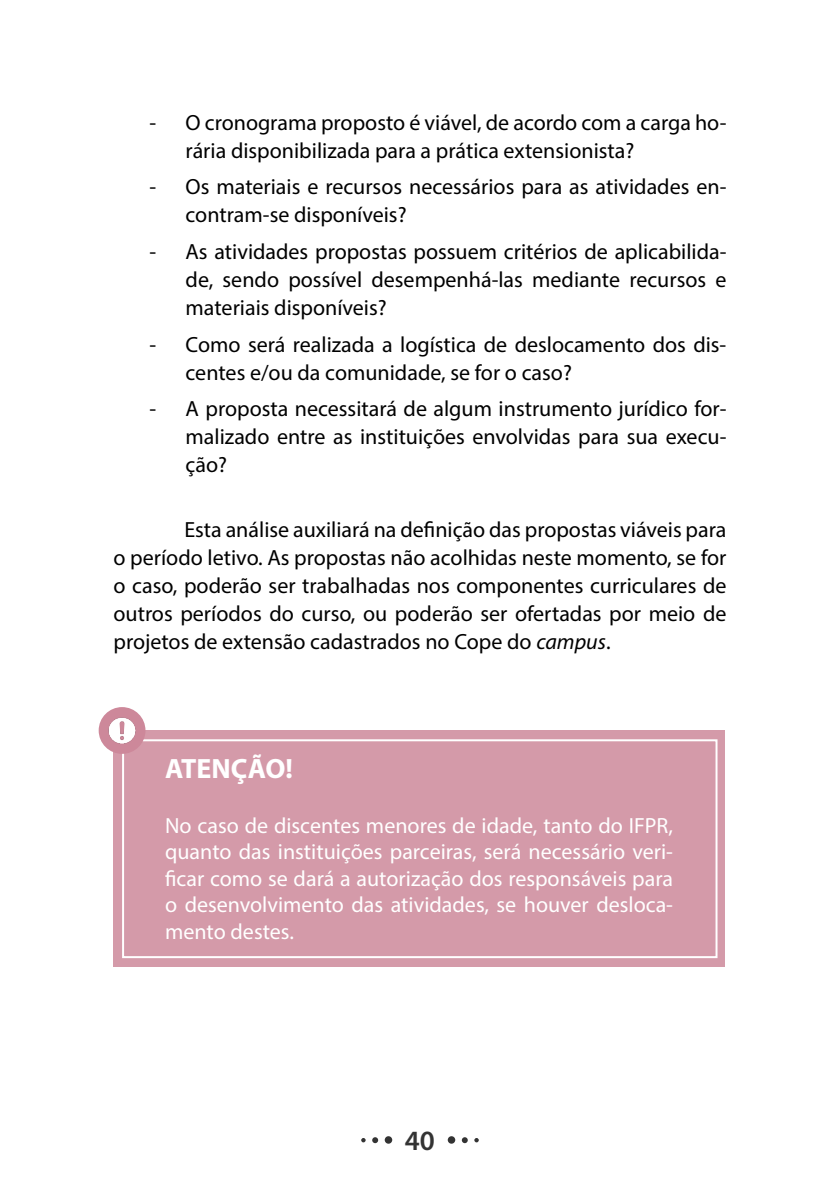
<style>
.page{position:relative;width:840px;height:1191px;background:#fff}
.page>*{position:absolute;margin:0;border:0;box-sizing:border-box;transform-origin:0 0}
.t1{font:700 28px "Myriad Pro";color:#fff}
.t2{font:600 28px "Myriad Pro";color:#333}
.t3{font:22px/28px "Myriad Pro";color:#000}
.t4{font:22px/26.4px "Myriad Pro";color:#fff;text-align:justify}
.s1{font-style:italic}
</style>
<div class="page">
<div style="left:447px;top:1136px;width:8px;height:7px;background:#333;border-radius:50%"></div>
<div style="left:384px;top:1136px;width:8px;height:7px;background:#333;border-radius:50%"></div>
<svg style="left:461px;top:1137px;width:6px;height:6px"></svg>
<svg style="left:372px;top:1137px;width:6px;height:6px"></svg>
<svg style="left:474px;top:1138px;width:4px;height:4px"></svg>
<svg style="left:361px;top:1138px;width:4px;height:4px"></svg>
<div style="left:113px;top:730px;width:611px;height:237px;background:#d49aa9"></div>
<div style="left:122px;top:739px;width:595px;height:219px;border:2px solid #fff"></div>
<div style="left:99px;top:707px;width:46px;height:47px;background:#cd889a;border-radius:50%"></div>
<img style="left:108px;top:717px;width:28px;height:27px">
<p class="t3" style="left:185px;top:108px;width:542px;text-indent:-36px">- O cronograma proposto é viável, de acordo com a carga ho&shy;rária disponibilizada para a prática extensionista?</p>
<p class="t3" style="left:185px;top:173px;width:542px;text-indent:-36px">- Os materiais e recursos necessários para as atividades en&shy;contram-se disponíveis?</p>
<p class="t3" style="left:185px;top:237px;width:542px;text-align:justify;text-indent:-36px">- As atividades propostas possuem critérios de aplicabilida&shy;de, sendo possível desempenhá-las mediante recursos e materiais disponíveis?</p>
<p class="t3" style="left:185px;top:330px;width:542px;text-indent:-36px">- Como será realizada a logística de deslocamento dos dis&shy;centes e/ou da comunidade, se for o caso?</p>
<p class="t3" style="left:185px;top:394px;width:542px;text-align:justify;text-indent:-36px">- A proposta necessitará de algum instrumento jurídico for&shy;malizado entre as instituições envolvidas para sua execu&shy;ção?</p>
<p class="t3" style="left:113px;top:515px;width:614px;text-align:justify;text-indent:71px">Esta análise auxiliará na definição das propostas viáveis para o período letivo. As propostas não acolhidas neste momento, se for o caso, poderão ser trabalhadas nos componentes curriculares de outros períodos do curso, ou poderão ser ofertadas por meio de projetos de extensão cadastrados no Cope do <span class="s1">campus</span>.</p>
<p class="t1" style="left:165px;top:750px;width:129px">ATENÇÃO!</p>
<p class="t4" style="left:165px;top:812px;width:509px">No caso de discentes menores de idade, tanto do IFPR, quanto das instituições parceiras, será necessário veri&shy;ficar como se dará a autorização dos responsáveis para o desenvolvimento das atividades, se houver desloca&shy;mento destes.</p>
<p class="t2" style="left:405px;top:1122px;width:32px">40</p>
</div>
